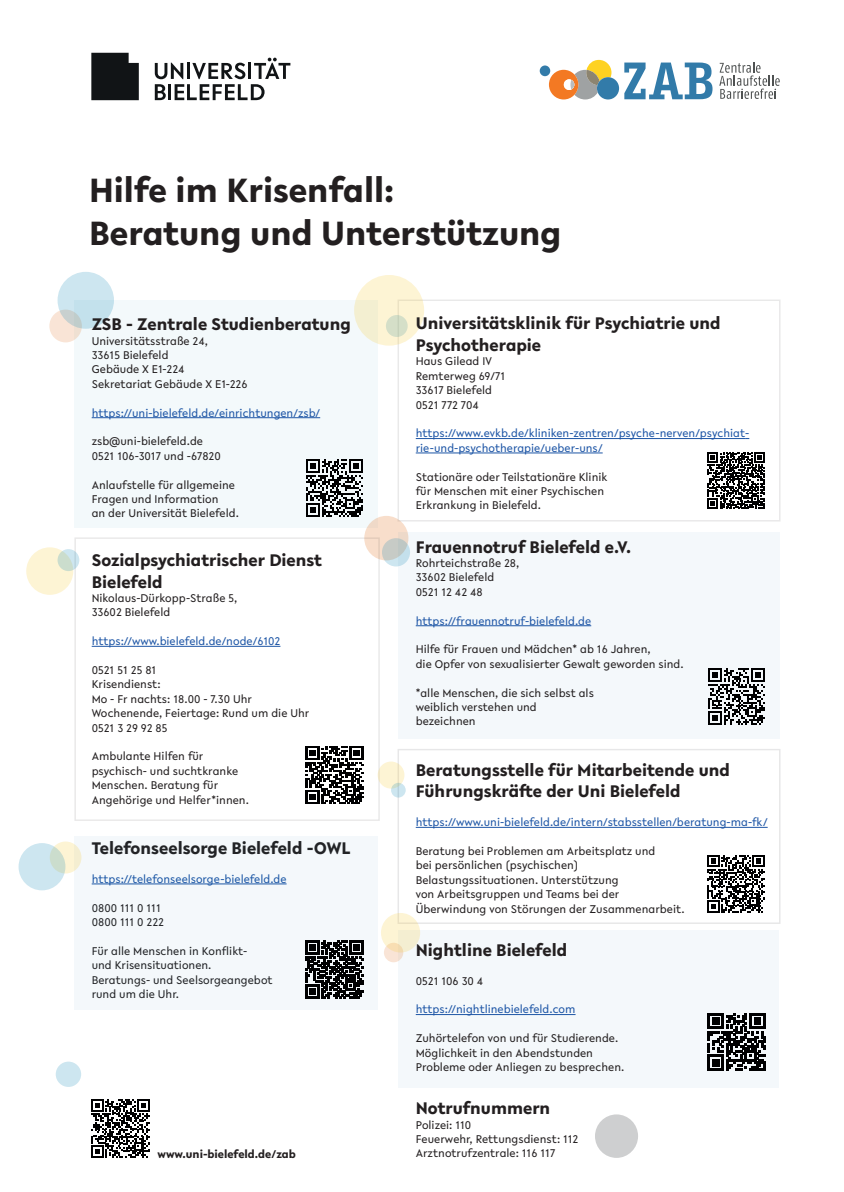
<style>
.page{position:relative;width:844px;height:1192px;background:#fff}
.page>*{position:absolute;margin:0;border:0;box-sizing:border-box;transform-origin:0 0}
.t1{font:700 36px/43.2px "Lelo";color:#231f20}
.t2{font:700 18px/21.6px "Lelo";color:#231f20}
.t3{font:12px/14.4px "Lelo";color:#231f20}
.t4{font:12px/14.4px "Lelo";color:#1e56a6}
.t5{font:700 12px "Lelo";color:#231f20}
</style>
<div class="page">
<div style="left:74px;top:300px;width:304px;height:228px;background:#f3f9fb"></div>
<div style="left:398px;top:931px;width:381px;height:157px;background:#f4f8fb"></div>
<div style="left:74px;top:837px;width:304px;height:173px;background:#f4f8fb"></div>
<svg style="left:364px;top:516px;width:44px;height:44px"></svg>
<div style="left:398px;top:532px;width:381px;height:206px;background:#f4f8fb"></div>
<svg style="left:306px;top:746px;width:58px;height:58px"></svg>
<svg style="left:306px;top:459px;width:57px;height:58px"></svg>
<hr style="left:415px;top:1014px;width:160px;height:1px;background:#1e56a6">
<hr style="left:415px;top:827px;width:352px;height:1px;background:#1e56a6">
<hr style="left:415px;top:625px;width:176px;height:1px;background:#1e56a6">
<hr style="left:415px;top:453px;width:187px;height:1px;background:#1e56a6">
<hr style="left:415px;top:438px;width:330px;height:1px;background:#1e56a6">
<hr style="left:92px;top:646px;width:188px;height:1px;background:#1e56a6">
<hr style="left:92px;top:417px;width:228px;height:1px;background:#1e56a6">
<svg style="left:354px;top:275px;width:70px;height:71px;background:#f6f0d2"></svg>
<svg style="left:719px;top:63px;width:60px;height:36px"></svg>
<svg style="left:624px;top:63px;width:88px;height:36px"></svg>
<svg style="left:548px;top:60px;width:63px;height:39px"></svg>
<div style="left:539px;top:65px;width:11px;height:11px;background:#327ba9;border-radius:50%"></div>
<div style="left:596px;top:77px;width:23px;height:22px;background:#327ba9;border-radius:50%"></div>
<svg style="left:155px;top:58px;width:135px;height:42px"></svg>
<svg style="left:91px;top:53px;width:48px;height:47px;background:#1e2122"></svg>
<div style="left:49px;top:310px;width:33px;height:32px;background:#f9e4d6;border-radius:50%"></div>
<svg style="left:58px;top:272px;width:56px;height:57px;background:#c9e2eb"></svg>
<div style="left:26px;top:547px;width:47px;height:48px;background:#fdf4d4;border-radius:50%"></div>
<svg style="left:58px;top:549px;width:21px;height:22px"></svg>
<div style="left:50px;top:841px;width:31px;height:32px;background:#fdf4d4;border-radius:50%"></div>
<svg style="left:19px;top:843px;width:46px;height:47px;background:#cce4ea"></svg>
<div style="left:56px;top:1062px;width:25px;height:25px;background:#cde6f0;border-radius:50%"></div>
<svg style="left:91px;top:1099px;width:58px;height:59px"></svg>
<svg style="left:707px;top:452px;width:57px;height:57px"></svg>
<svg style="left:708px;top:668px;width:57px;height:57px"></svg>
<svg style="left:707px;top:855px;width:57px;height:57px"></svg>
<svg style="left:305px;top:940px;width:59px;height:58px"></svg>
<svg style="left:707px;top:1013px;width:58px;height:58px"></svg>
<svg style="left:382px;top:538px;width:28px;height:28px"></svg>
<svg style="left:377px;top:762px;width:27px;height:27px"></svg>
<svg style="left:391px;top:783px;width:14px;height:15px"></svg>
<div style="left:594px;top:1114px;width:44px;height:44px;background:#cecfd0;border-radius:50%"></div>
<div style="left:384px;top:943px;width:19px;height:19px;background:#f9e4d6;border-radius:50%"></div>
<svg style="left:381px;top:913px;width:39px;height:40px"></svg>
<h1 class="t1" style="left:89px;top:168px;width:474px">Hilfe im Krisenfall:<br>Beratung und Unterstützung</h1>
<h1 class="t2" style="left:92px;top:313px;width:260px">ZSB - Zentrale Studienberatung</h1>
<p class="t3" style="left:92px;top:333px;width:157px">Universitätsstraße 24,<br>33615 Bielefeld<br>Gebäude X E1-224<br>Sekretariat Gebäude X E1-226</p>
<p class="t4" style="left:92px;top:405px;width:230px">https://uni-bielefeld.de/einrichtungen/zsb/</p>
<p class="t3" style="left:92px;top:434px;width:131px">zsb@uni-bielefeld.de<br>0521 106-3017 und -67820</p>
<p class="t3" style="left:92px;top:477px;width:149px">Anlaufstelle für allgemeine<br>Fragen und Information<br>an der Universität Bielefeld .</p>
<h1 class="t2" style="left:92px;top:549px;width:232px">Sozialpsychiatrischer Dienst<br>Bielefeld</h1>
<p class="t3" style="left:92px;top:591px;width:147px">Nikolaus-Dürkopp-Straße 5,<br>33602 Bielefeld</p>
<p class="t4" style="left:92px;top:634px;width:190px">https://www.bielefeld.de/node/6102</p>
<p class="t3" style="left:92px;top:663px;width:219px">0521 51 25 81<br>Krisendienst:<br>Mo - Fr nachts: 18.00 - 7.30 Uhr<br>Wochenende, Feiertage: Rund um die Uhr<br>0521 3 29 92 85</p>
<p class="t3" style="left:92px;top:749px;width:159px">Ambulante Hilfen für psychisch- und suchtkranke<br>Menschen. Beratung für<br>Angehörige und Helfer*innen.</p>
<h2 class="t2" style="left:92px;top:837px;width:260px">Telefonseelsorge Bielefeld -OWL</h2>
<p class="t4" style="left:92px;top:871px;width:196px">https://telefonseelsorge-bielefeld.de</p>
<p class="t3" style="left:92px;top:900px;width:74px">0800 111 0 111<br>0800 111 0 222</p>
<p class="t3" style="left:92px;top:943px;width:182px">Für alle Menschen in Konflikt-<br>und Krisensituationen.<br>Beratungs- und Seelsorgeangebot rund um die Uhr.</p>
<p class="t5" style="left:157px;top:1145px;width:140px">www.uni-bielefeld.de/zab</p>
<h1 class="t2" style="left:415px;top:312px;width:306px">Universitätsklinik für Psychiatrie und<br>Psychotherapie</h1>
<p class="t3" style="left:415px;top:354px;width:91px">Haus Gilead IV<br>Remterweg 69/71<br>33617 Bielefeld<br>0521 772 704</p>
<p class="t4" style="left:415px;top:426px;width:335px">https://www.evkb.de/kliniken-zentren/psyche-nerven/psychiat&shy;rie-und-psychotherapie/ueber-uns/</p>
<p class="t3" style="left:415px;top:469px;width:193px">Stationäre oder Teilstationäre Klinik für Menschen mit einer Psychischen<br>Erkrankung in Bielefeld.</p>
<h1 class="t2" style="left:415px;top:535px;width:217px">Frauennotruf Bielefeld e.V.</h1>
<p class="t3" style="left:415px;top:556px;width:105px">Rohrteichstraße 28,<br>33602 Bielefeld<br>0521 12 42 48</p>
<p class="t4" style="left:415px;top:613px;width:177px">https://frauennotruf-bielefeld.de</p>
<p class="t3" style="left:415px;top:642px;width:269px">Hilfe für Frauen und Mädchen* ab 16 Jahren,<br>die Opfer von sexualisierter Gewalt geworden sind.</p>
<p class="t3" style="left:415px;top:685px;width:179px">*alle Menschen, die sich selbst als weiblich verstehen und bezeichnen</p>
<h1 class="t2" style="left:415px;top:759px;width:315px">Beratungsstelle für Mitarbeitende und<br>Führungskrä˜e der Uni Bielefeld</h1>
<p class="t4" style="left:415px;top:815px;width:353px">https://www.uni-bielefeld.de/intern/stabsstellen/beratung-ma-°/</p>
<p class="t3" style="left:415px;top:844px;width:270px">Beratung bei Problemen am Arbeitsplatz und<br>bei persönlichen (psychischen)<br>Belastungssituationen. Unterstützung<br>von Arbeitsgruppen und Teams bei der Überwindung von Störungen der Zusammenarbeit.</p>
<h1 class="t2" style="left:415px;top:939px;width:153px">Nightline Bielefeld</h1>
<p class="t3" style="left:415px;top:973px;width:69px">0521 106 30 4</p>
<p class="t4" style="left:415px;top:1002px;width:161px">https://nightlinebielefeld.com</p>
<p class="t3" style="left:415px;top:1031px;width:210px">Zuhörtelefon von und für Studierende.<br>Möglichkeit in den Abendstunden<br>Probleme oder Anliegen zu besprechen.</p>
<h1 class="t2" style="left:415px;top:1097px;width:136px">Notrufnummern</h1>
<p class="t3" style="left:415px;top:1117px;width:164px">Polizei: 110<br>Feuerwehr, Rettungsdienst: 112<br>Arztnotrufzentrale: 116 117</p>
</div>
